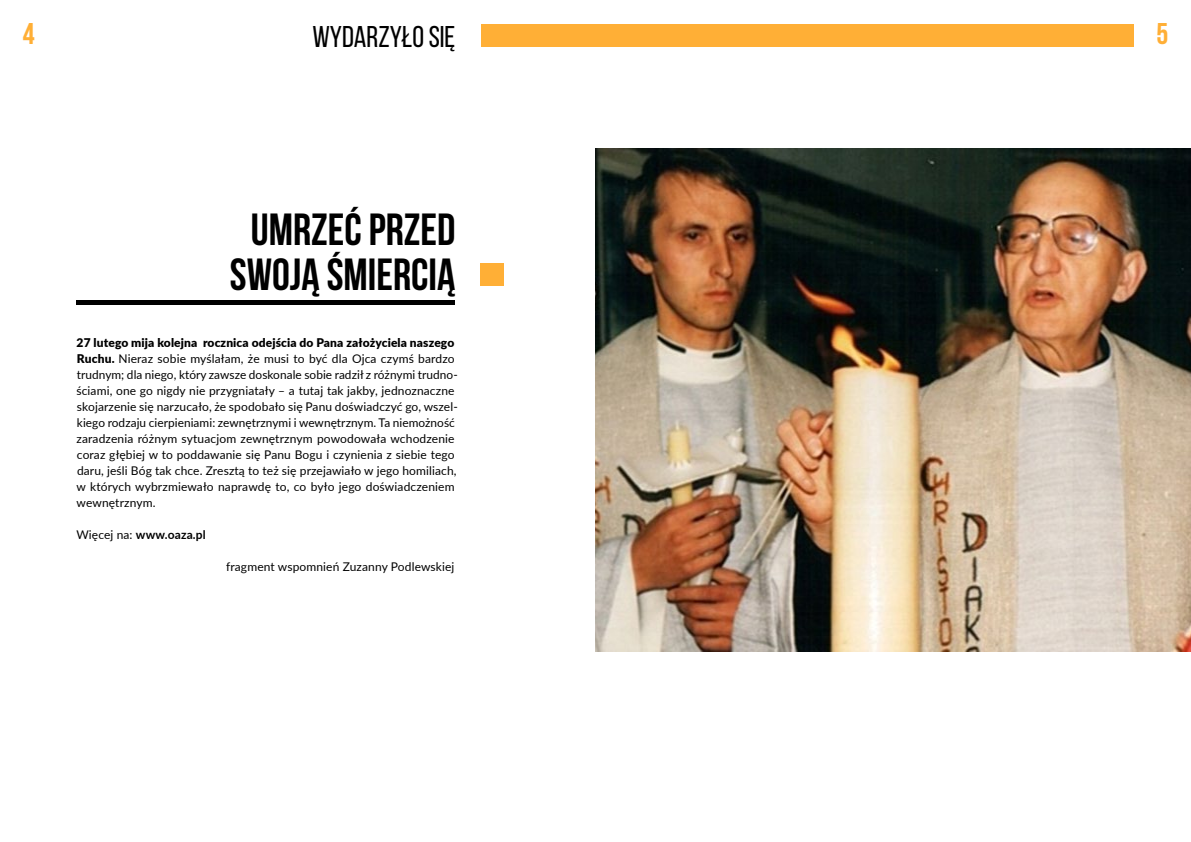
<style>
.page{position:relative;width:1191px;height:842px;background:#fff}
.page>*{position:absolute;margin:0;border:0;box-sizing:border-box;transform-origin:0 0}
.tytuł_pomniejszy{font:700 45px "Bebas Neue";color:#000}
.styl_do_spisu_tresci{font:30px "Bebas Neue";color:#000}
.t1{font:700 30px "Bebas Neue";color:#ffaf36}
.tekst_podstawowy{font:12px/16px "Lato";letter-spacing:.01em;color:#000}
.tekst_podstawowy-2{font:700 12px "Lato";letter-spacing:.01em;color:#000}
.s1{font-weight:900}
.s2{font-weight:400}
</style>
<div class="page">
<div style="left:480px;top:263px;width:24px;height:23px;background:#ffaf36"></div>
<hr style="left:77px;top:301px;width:378px;height:4px;background:#000">
<div style="left:480px;top:24px;width:653px;height:23px;background:#ffaf36"></div>
<img style="left:595px;top:148px;width:596px;height:503px">
<p class="t1" style="left:23px;top:18px;width:13px">4</p>
<p class="t1" style="left:1156px;top:18px;width:13px">5</p>
<p class="styl_do_spisu_tresci" style="left:312px;top:20px;width:145px">WYDARZYŁO SIĘ</p>
<p class="tytuł_pomniejszy" style="left:251px;top:205px;width:206px">UMRZEĆ PRZED</p>
<p class="tytuł_pomniejszy" style="left:230px;top:250px;width:227px">SWOJĄ ŚMIERCIĄ</p>
<p class="tekst_podstawowy" style="left:76px;top:334px;width:383px"><span class="s1">27 lutego mija kolejna rocznica odejścia do Pana założyciela naszego Ruchu.</span> Nieraz sobie myślałam, że musi to być dla Ojca czymś bardzo trudnym; dla niego, który zawsze doskonale sobie radził z różnymi trudno&shy;ściami, one go nigdy nie przygniatały – a tutaj tak jakby, jednoznaczne skojarzenie się narzucało, że spodobało się Panu doświadczyć go, wszel&shy;kiego rodzaju cierpieniami: zewnętrznymi i wewnętrznym. Ta niemożność zaradzenia różnym sytuacjom zewnętrznym powodowała wchodzenie coraz głębiej w to poddawanie się Panu Bogu i czynienia z siebie tego daru, jeśli Bóg tak chce. Zresztą to też się przejawiało w jego homiliach, w których wybrzmiewało naprawdę to, co było jego doświadczeniem wewnętrznym.</p>
<p class="tekst_podstawowy-2" style="left:76px;top:525px;width:131px"><span class="s2">Więcej na:</span> www.oaza.pl</p>
<p class="tekst_podstawowy" style="left:226px;top:558px;width:230px">fragment wspomnień Zuzanny Podlewskiej</p>
</div>
